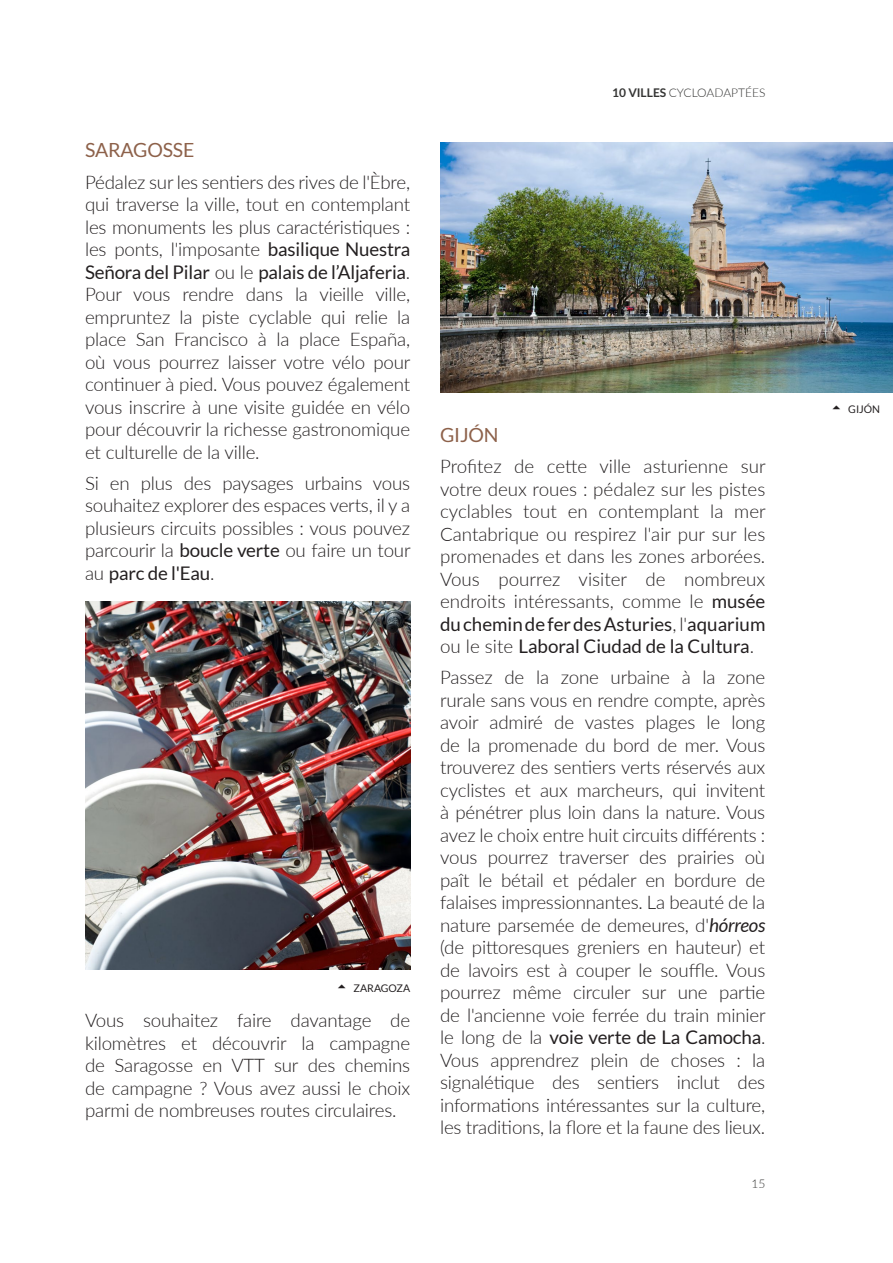
<style>
.page{position:relative;width:893px;height:1263px;background:#fff}
.page>*{position:absolute;margin:0;border:0;box-sizing:border-box;transform-origin:0 0}
.t1{font:19.5px "Lato";letter-spacing:-.01em;color:#8d614a}
.Body{font:300 18.75px/22.5px "Lato";letter-spacing:-.01em;color:#231f20;text-align:justify}
.t2{font:300 12px "Lato";color:#353534}
.t3{font:10.5px "Lato";color:#231f20}
.s1{font-weight:400}
.s2{font-weight:700}
.s3{font-weight:400;font-style:italic}
</style>
<div class="page">
<img style="left:440px;top:142px;width:453px;height:250px">
<img style="left:85px;top:602px;width:325px;height:368px">
<h3 class="t1" style="left:85px;top:140px;width:111px">SARAGOSSE</h3>
<p class="Body" style="left:85px;top:170px;width:327px">Pédalez sur les sentiers des rives de l'Èbre, qui traverse la ville, tout en contemplant les monuments les plus caractéristiques : les ponts, l'imposante <span class="s1">basilique Nuestra Señora del Pilar</span> ou le <span class="s1">palais de l’Aljaferia</span>.<br>Pour vous rendre dans la vieille ville, empruntez la piste cyclable qui relie la place San Francisco à la place España, où vous pourrez laisser votre vélo pour continuer à pied. Vous pouvez également vous inscrire à une visite guidée en vélo pour découvrir la richesse gastronomique et culturelle de la ville.</p>
<p class="Body" style="left:85px;top:471px;width:327px">Si en plus des paysages urbains vous souhaitez explorer des espaces verts, il y a plusieurs circuits possibles : vous pouvez parcourir la <span class="s1">boucle verte</span> ou faire un tour au <span class="s1">parc de l'Eau</span>.</p>
<p class="t3" style="left:354px;top:982px;width:58px">ZARAGOZA</p>
<p class="Body" style="left:85px;top:1008px;width:327px">Vous souhaitez faire davantage de kilomètres et découvrir la campagne de Saragosse en VTT sur des chemins de campagne ? Vous avez aussi le choix parmi de nombreuses routes circulaires.</p>
<p class="t2" style="left:612px;top:84px;width:155px"><span class="s2">10 VILLES</span> CYCLOADAPTÉES</p>
<h3 class="t1" style="left:440px;top:424px;width:60px">GIJÓN</h3>
<p class="Body" style="left:440px;top:455px;width:327px">Profitez de cette ville asturienne sur votre deux roues : pédalez sur les pistes cyclables tout en contemplant la mer Cantabrique ou respirez l'air pur sur les promenades et dans les zones arborées.<br>Vous pourrez visiter de nombreux endroits intéressants, comme le <span class="s1">musée du chemin de fer des Asturies</span>, l'<span class="s1">aquarium </span>ou le site <span class="s1">Laboral Ciudad de la Cultura</span>.</p>
<p class="Body" style="left:440px;top:666px;width:327px">Passez de la zone urbaine à la zone rurale sans vous en rendre compte, après avoir admiré de vastes plages le long de la promenade du bord de mer. Vous trouverez des sentiers verts réservés aux cyclistes et aux marcheurs, qui invitent à pénétrer plus loin dans la nature. Vous avez le choix entre huit circuits différents : vous pourrez traverser des prairies où paît le bétail et pédaler en bordure de falaises impressionnantes. La beauté de la nature parsemée de demeures, d'<span class="s3">hórreos </span>(de pittoresques greniers en hauteur) et de lavoirs est à couper le souffle. Vous pourrez même circuler sur une partie de l'ancienne voie ferrée du train minier le long de la <span class="s1">voie verte de La Camocha</span>.<br>Vous apprendrez plein de choses : la signalétique des sentiers inclut des informations intéressantes sur la culture, les traditions, la flore et la faune des lieux.</p>
<p class="t2" style="left:751px;top:1175px;width:15px">15</p>
<p class="t3" style="left:848px;top:404px;width:33px">GIJÓN</p>
</div>
